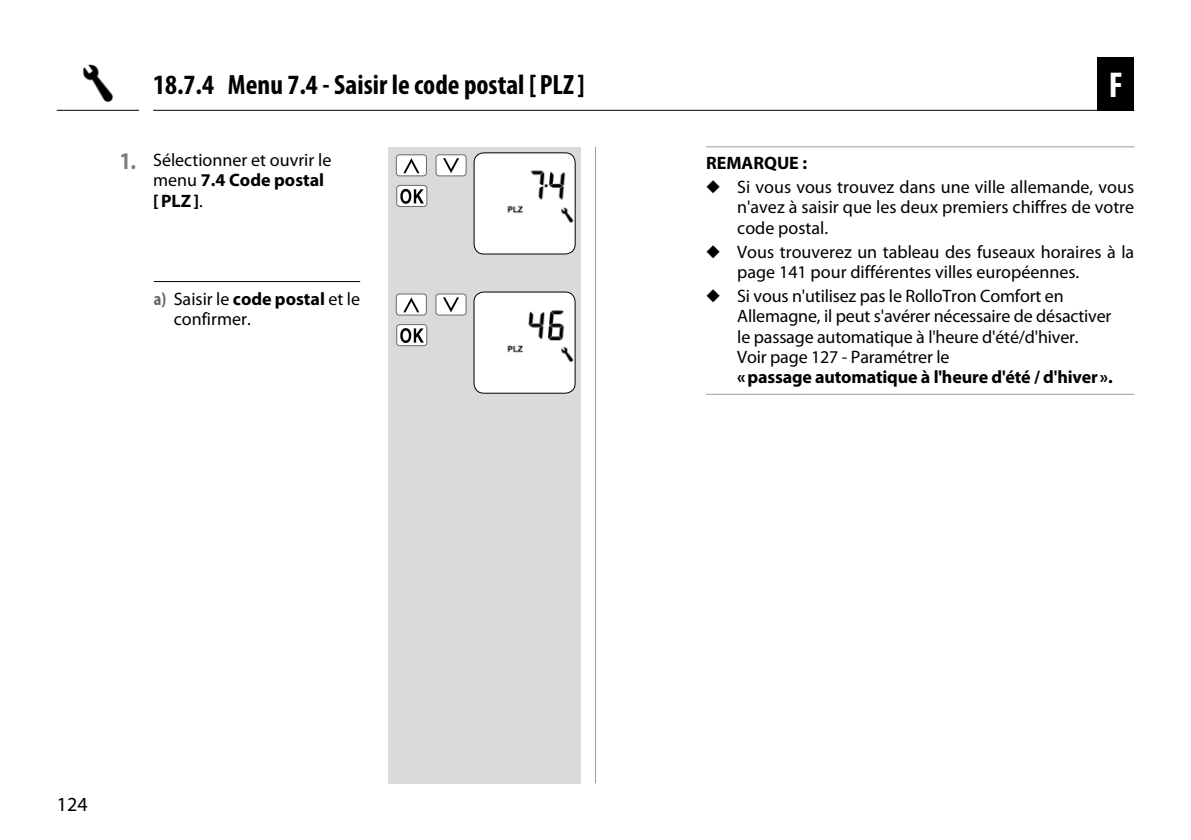
<style>
.page{position:relative;width:1191px;height:840px;background:#fff}
.page>*{position:absolute;margin:0;border:0;box-sizing:border-box;transform-origin:0 0}
.t1{font:700 condensed 36px "Myriad Pro";color:#fff}
.t2{font:700 condensed 28px "Myriad Pro";color:#000}
.t3{font:20px "Myriad Pro";color:#000}
.t4{font:18px/20.4px "Myriad Pro";color:#000}
.t5{font:700 18px "Myriad Pro";letter-spacing:-.01em;color:#000}
.s1{font-weight:700;font-stretch:condensed;font-size:24px;color:#7b7c7e}
.s2{font-weight:700}
.s3{font-weight:700;font-stretch:condensed;color:#646567}
</style>
<div class="page">
<hr style="left:153px;top:110px;width:981px;height:1px;background:#000">
<hr style="left:57px;top:110px;width:82px;height:1px;background:#000">
<hr style="left:595px;top:147px;width:1px;height:635px;background:#9c9e9f">
<div style="left:388px;top:147px;width:193px;height:635px;background:#d9dadb"></div>
<div style="left:1097px;top:57px;width:37px;height:54px;background:#000"></div>
<img style="left:82px;top:64px;width:32px;height:38px">
<img style="left:475px;top:153px;width:100px;height:101px">
<div style="left:473px;top:152px;width:102px;height:102px;border:1px solid #000;border-radius:10px"></div>
<div style="left:396px;top:155px;width:30px;height:21px;background:#fff;border-radius:3px"></div>
<div style="left:396px;top:154px;width:31px;height:22px;border:1px solid #707172;border-radius:3px"></div>
<svg style="left:403px;top:158px;width:16px;height:15px"></svg>
<div style="left:436px;top:155px;width:30px;height:21px;background:#fff;border-radius:3px"></div>
<div style="left:435px;top:154px;width:31px;height:22px;border:1px solid #707172;border-radius:3px"></div>
<svg style="left:443px;top:158px;width:16px;height:15px"></svg>
<div style="left:397px;top:185px;width:30px;height:21px;background:#fff;border-radius:3px"></div>
<div style="left:396px;top:185px;width:31px;height:22px;border:1px solid #707172;border-radius:3px"></div>
<svg style="left:400px;top:189px;width:24px;height:15px"></svg>
<hr style="left:154px;top:281px;width:206px;height:1px;background:#000">
<img style="left:474px;top:292px;width:101px;height:101px">
<div style="left:473px;top:291px;width:102px;height:102px;border:1px solid #000;border-radius:10px"></div>
<div style="left:396px;top:294px;width:30px;height:21px;background:#fff;border-radius:3px"></div>
<div style="left:396px;top:293px;width:31px;height:22px;border:1px solid #707172;border-radius:3px"></div>
<svg style="left:403px;top:297px;width:16px;height:15px"></svg>
<div style="left:436px;top:294px;width:30px;height:21px;background:#fff;border-radius:3px"></div>
<div style="left:435px;top:293px;width:31px;height:22px;border:1px solid #707172;border-radius:3px"></div>
<svg style="left:443px;top:297px;width:16px;height:15px"></svg>
<div style="left:397px;top:324px;width:30px;height:21px;background:#fff;border-radius:3px"></div>
<div style="left:396px;top:324px;width:31px;height:22px;border:1px solid #707172;border-radius:3px"></div>
<svg style="left:400px;top:328px;width:24px;height:15px"></svg>
<hr style="left:706px;top:146px;width:428px;height:1px;background:#9c9e9f">
<hr style="left:706px;top:393px;width:428px;height:1px;background:#9c9e9f">
<h2 class="t2" style="left:153px;top:67px;width:433px">18.7.4 Menu 7.4 - Saisir le code postal [ PLZ]</h2>
<h1 class="t1" style="left:1108px;top:63px;width:16px">F</h1>
<p class="t4" style="left:153px;top:150px;width:180px;text-indent:-33px"><span class="s1">1.</span> Sélectionner et ouvrir le menu <span class="s2">7.4 Code postal [PLZ]</span>.</p>
<p class="t4" style="left:174px;top:289px;width:188px;text-indent:-20px"><span class="s3">a)</span> Saisir le <span class="s2">code postal</span> et le confirmer.</p>
<p class="t5" style="left:706px;top:151px;width:24px">Remarque</p>
<p class="t5" style="left:802px;top:151px;width:6px">:</p>
<p class="t4" style="left:737px;top:177px;width:398px;text-align:justify;text-indent:-31px">◆ Si vous vous trouvez dans une ville allemande, vous n'avez à saisir que les deux premiers chiffres de votre code postal.</p>
<p class="t4" style="left:737px;top:241px;width:398px;text-indent:-31px">◆ Vous trouverez un tableau des fuseaux horaires à la page 141 pour différentes villes européennes.</p>
<p class="t4" style="left:737px;top:286px;width:376px;text-indent:-31px">◆ Si vous n'utilisez pas le RolloTron Comfort en Allemagne, il peut s'avérer nécessaire de désactiver le passage automatique à l'heure d'été/d'hiver.<br>Voir page 127 - Paramétrer le</p>
<p class="t5" style="left:737px;top:365px;width:377px">«passage automatique à l'heure d'été / d'hiver».</p>
<p class="t3" style="left:57px;top:792px;width:33px">124</p>
</div>
